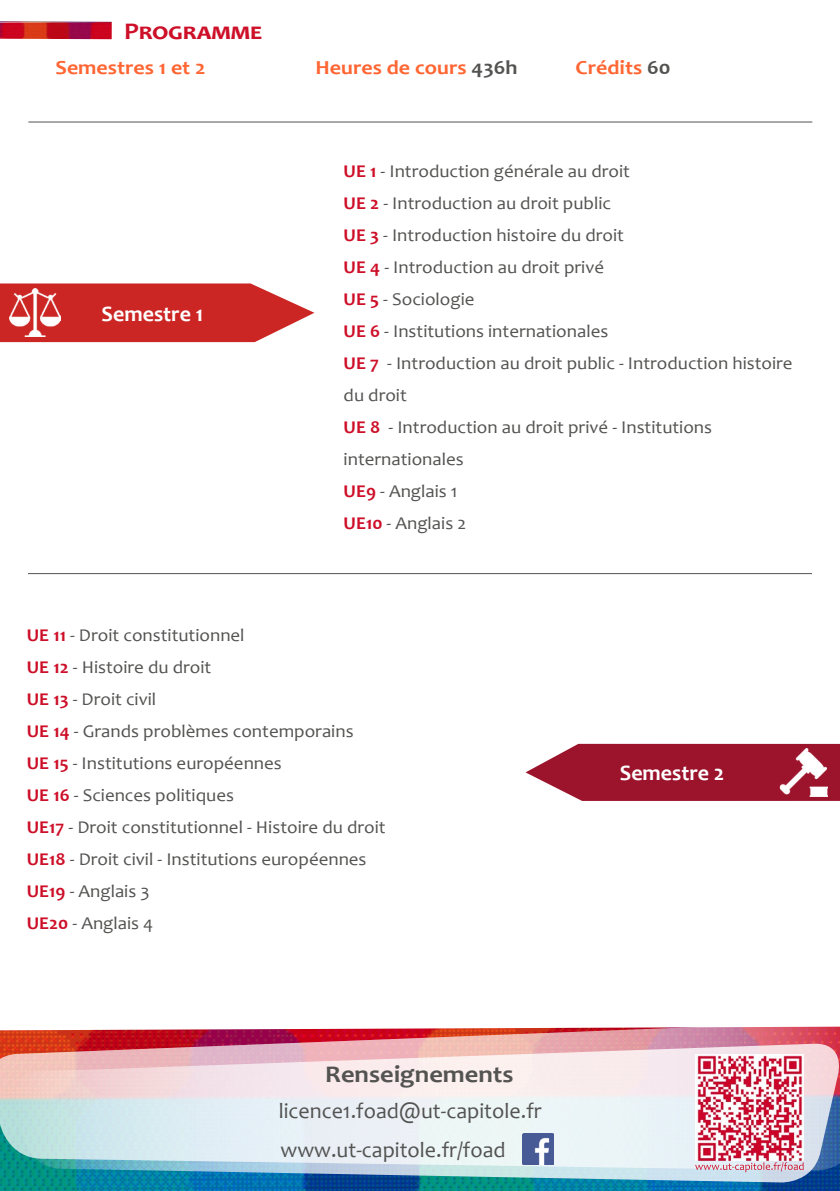
<style>
.page{position:relative;width:840px;height:1191px;background:#fff}
.page>*{position:absolute;margin:0;border:0;box-sizing:border-box;transform-origin:0 0}
.t1{font:700 24px "Candara";color:#535352;scale:1.1 1}
.t2{font:700 24px "Candara";letter-spacing:.1em;color:#cd0f28;scale:1.1 1}
.t3{font:22px "Candara";color:#535352}
.t4{font:700 22px "Candara";color:#fff}
.t5{font:700 20px "Candara";color:#f63;scale:1.1 1}
.t6{font:18px/32px "Candara";color:#535352;scale:1.05 1}
.s1{color:#535352}
.s2{font-weight:700;color:#cd0f28}
</style>
<div class="page">
<img style="left:0;top:21px;width:112px;height:18px">
<img style="left:0;top:1171px;width:839px;height:20px">
<svg style="left:8px;top:1171px;width:831px;height:12px;background:#4899b7"></svg>
<svg style="left:0;top:1026px;width:839px;height:145px;background:#deccd1"></svg>
<img style="left:522px;top:1134px;width:31px;height:30px">
<img style="left:694px;top:1054px;width:109px;height:106px">
<svg style="left:694px;top:1162px;width:109px;height:10px"></svg>
<hr style="left:28px;top:573px;width:783px;height:1px;background:#535352">
<hr style="left:28px;top:122px;width:783px;height:1px;background:#535352">
<svg style="left:0;top:283px;width:314px;height:59px;background:#d1403e"></svg>
<svg style="left:525px;top:744px;width:314px;height:57px;background:#a62b42"></svg>
<img style="left:10px;top:289px;width:51px;height:48px">
<img style="left:778px;top:748px;width:48px;height:48px">
<h1 class="t2" style="left:124px;top:16px;width:127px">Programme</h1>
<p class="t5" style="left:55px;top:55px;width:138px">Semestres 1 et 2</p>
<p class="t5" style="left:315px;top:55px;width:185px">Heures de cours <span class="s1">436h</span></p>
<p class="t5" style="left:575px;top:55px;width:88px">Crédits <span class="s1">60</span></p>
<p class="t4" style="left:102px;top:300px;width:103px">Semestre 1</p>
<p class="t6" style="left:343px;top:155px;width:429px"><span class="s2">UE 1</span> - Introduction générale au droit<br><span class="s2">UE 2</span> - Introduction au droit public<br><span class="s2">UE 3</span> - Introduction histoire du droit<br><span class="s2">UE 4</span> - Introduction au droit privé<br><span class="s2">UE 5</span> - Sociologie<br><span class="s2">UE 6</span> - Institutions internationales<br><span class="s2">UE 7</span> - Introduction au droit public - Introduction histoire du droit<br><span class="s2">UE 8</span> - Introduction au droit privé - Institutions internationales<br><span class="s2">UE9</span> - Anglais 1<br><span class="s2">UE10</span> - Anglais 2</p>
<p class="t6" style="left:27px;top:619px;width:343px"><span class="s2">UE 11</span> - Droit constitutionnel<br><span class="s2">UE 12</span> - Histoire du droit<br><span class="s2">UE 13</span> - Droit civil<br><span class="s2">UE 14</span> - Grands problèmes contemporains<br><span class="s2">UE 15</span> - Institutions européennes<br><span class="s2">UE 16</span> - Sciences politiques<br><span class="s2">UE17</span> - Droit constitutionnel - Histoire du droit<br><span class="s2">UE18</span> - Droit civil - Institutions européennes<br><span class="s2">UE19</span> - Anglais 3<br><span class="s2">UE20</span> - Anglais 4</p>
<h1 class="t1" style="left:325px;top:1059px;width:173px">Renseignements</h1>
<p class="t3" style="left:278px;top:1096px;width:264px">licence1.foad@ut-capitole.fr</p>
<p class="t3" style="left:280px;top:1135px;width:226px">www.ut-capitole.fr/foad</p>
<p class="t4" style="left:619px;top:759px;width:106px">Semestre 2</p>
</div>
